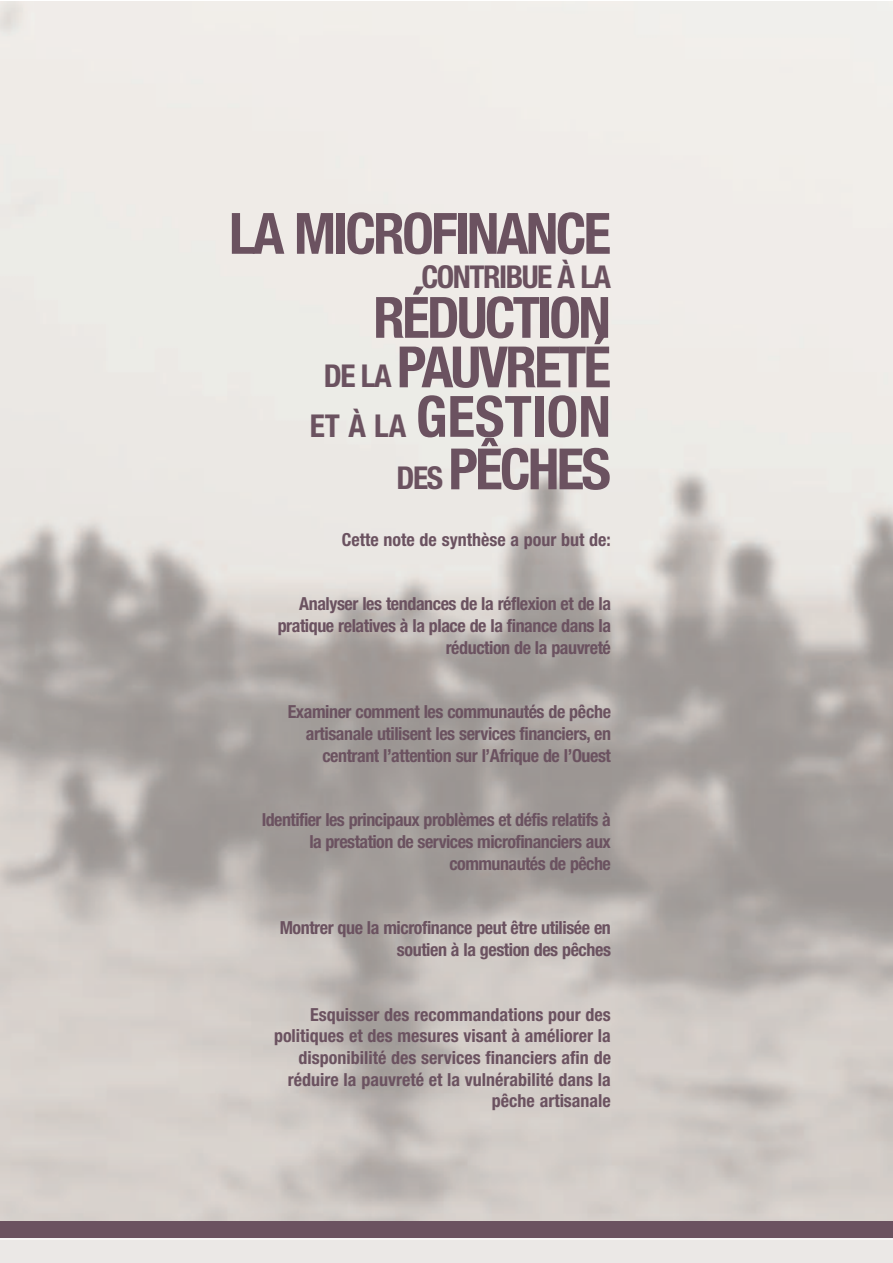
<style>
.page{position:relative;width:893px;height:1263px;background:#fff}
.page>*{position:absolute;margin:0;border:0;box-sizing:border-box;transform-origin:0 0}
.t1{font:700 condensed 57px/50.6px "Helvetica Neue";letter-spacing:-.05em;color:#6b5260;text-align:right}
.t2{font:700 condensed 31.5px "Helvetica Neue";letter-spacing:-.05em;color:#6b5260}
.t3{font:700 condensed 18px/21.6px "Helvetica Neue";letter-spacing:-.025em;color:#6b5260;text-align:right}
.t4{font:700 condensed 18px/21.6px "Helvetica Neue";color:#6b5260;text-align:right}
.s1{font-size:31.5px}
</style>
<div class="page">
<img style="left:0;top:1px;width:892px;height:1221px">
<div style="left:0;top:1239px;width:892px;height:24px;background:#ebe8e6"></div>
<div style="left:0;top:1222px;width:892px;height:17px;background:#6b5260"></div>
<hr style="left:0;top:1238px;width:892px;height:1px;background:#fff">
<h1 class="t1" style="left:229px;top:207px;width:383px">LA MICROFINANCE</h1>
<h2 class="t2" style="left:421px;top:258px;width:191px">CONTRIBUE À LA</h2>
<h1 class="t1" style="left:310px;top:291px;width:303px">RÉDUCTION<br><span class="s1">DE LA</span> PAUVRETÉ<br><span class="s1">ET À LA</span> GESTION<br><span class="s1">DES</span> PÊCHES</h1>
<p class="t4" style="left:342px;top:530px;width:271px">Cette note de synthèse a pour but de:</p>
<p class="t3" style="left:278px;top:595px;width:335px">Analyser les tendances de la réflexion et de la pratique relatives à la place de la finance dans la réduction de la pauvreté</p>
<p class="t3" style="left:288px;top:703px;width:325px">Examiner comment les communautés de pêche artisanale utilisent les services financiers, en centrant l’attention sur l’Afrique de l’Ouest</p>
<p class="t3" style="left:262px;top:811px;width:351px">Identifier les principaux problèmes et défis relatifs à la prestation de services microfinanciers aux communautés de pêche</p>
<p class="t3" style="left:280px;top:919px;width:333px">Montrer que la microfinance peut être utilisée en soutien à la gestion des pêches</p>
<p class="t4" style="left:274px;top:1005px;width:338px">Esquisser des recommandations pour des politiques et des mesures visant à améliorer la disponibilité des services financiers afin de réduire la pauvreté et la vulnérabilité dans la pêche artisanale</p>
</div>
